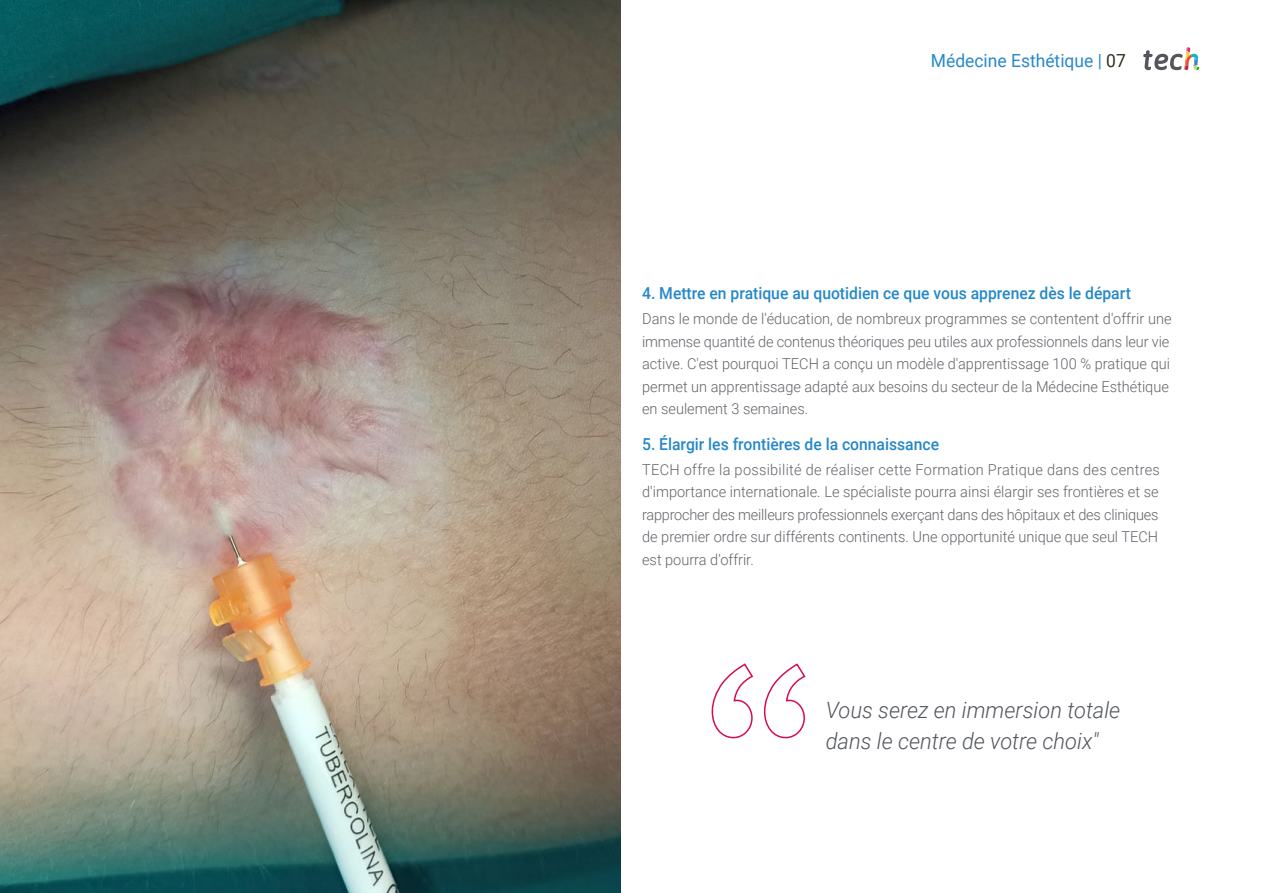
<style>
.page{position:relative;width:1263px;height:893px;background:#fff}
.page>*{position:absolute;margin:0;border:0;box-sizing:border-box;transform-origin:0 0}
.t1{font:italic 300 22.5px/31.5px "Roboto";color:#52555b}
.t2{font:18px "Roboto";color:#2988c9}
.t3{font:500 16.5px "Roboto";color:#2488c9;scale:.95 1}
.t4{font:300 15px/22.5px "Roboto";color:#61646a}
.s1{color:#2488c9}
.s2{color:#312e20}
</style>
<div class="page">
<svg style="left:1143px;top:47px;width:56px;height:24px"></svg>
<svg style="left:711px;top:663px;width:95px;height:76px"></svg>
<img style="left:0;top:0;width:621px;height:893px">
<p class="t2" style="left:931px;top:48px;width:196px"><span class="s1">M</span>édecine Esthétique | <span class="s2">07</span></p>
<p class="t3" style="left:642px;top:282px;width:516px">4. Mettre en pratique au quotidien ce que vous apprenez dès le départ</p>
<p class="t4" style="left:642px;top:307px;width:531px">Dans le monde de l'éducation, de nombreux programmes se contentent d'offrir une immense quantité de contenus théoriques peu utiles aux professionnels dans leur vie active. C'est pourquoi TECH a conçu un modèle d'apprentissage 100 % pratique qui permet un apprentissage adapté aux besoins du secteur de la Médecine Esthétique en seulement 3 semaines.</p>
<p class="t3" style="left:642px;top:433px;width:314px">5. Élargir les frontières de la connaissance</p>
<p class="t4" style="left:642px;top:458px;width:519px;text-align:justify">TECH offre la possibilité de réaliser cette Formation Pratique dans des centres d'importance internationale. Le spécialiste pourra ainsi élargir ses frontières et se rapprocher des meilleurs professionnels exerçant dans des hôpitaux et des cliniques de premier ordre sur différents continents. Une opportunité unique que seul TECH est pourra d'offrir.</p>
<h1 class="t1" style="left:826px;top:693px;width:296px">Vous serez en immersion totale dans le centre de votre choix"</h1>
</div>
